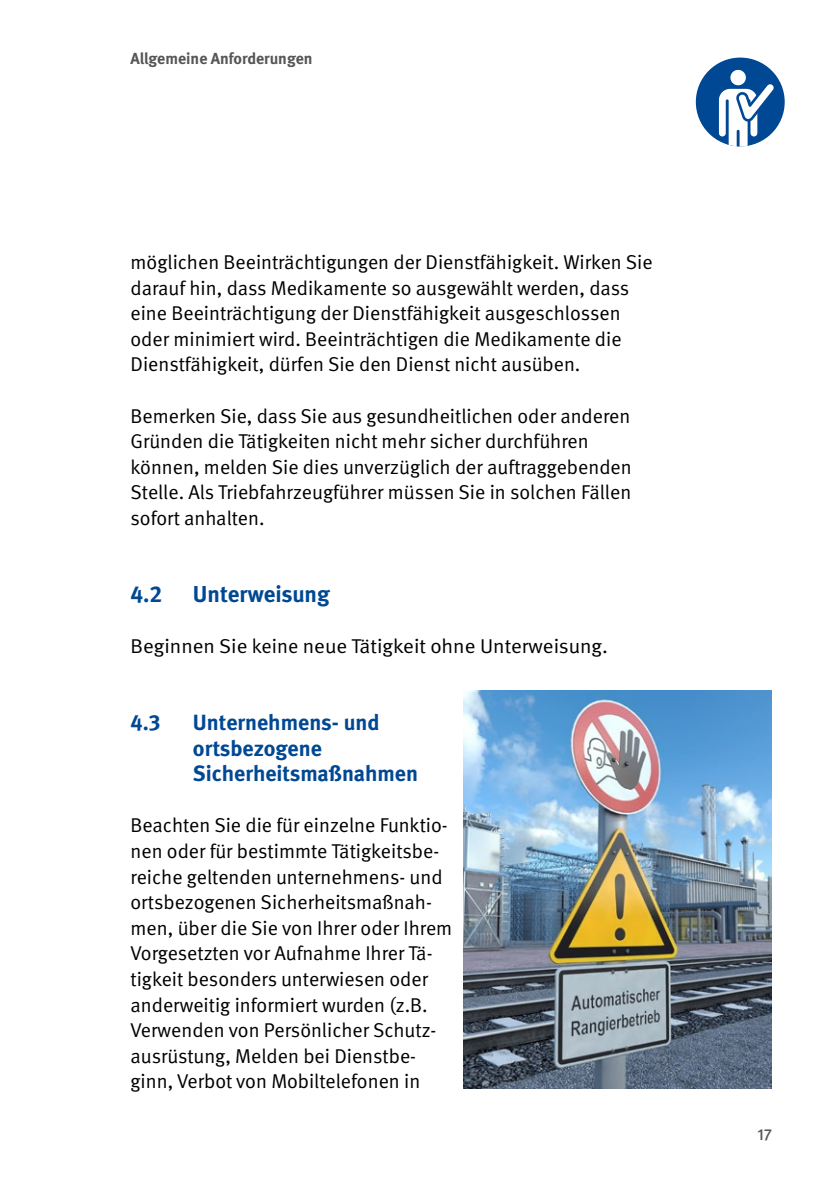
<style>
.page{position:relative;width:840px;height:1191px;background:#fff}
.page>*{position:absolute;margin:0;border:0;box-sizing:border-box;transform-origin:0 0}
.Überschriften_H2{font:700 23px "DGUV Meta";color:#004893}
.Überschriften_H2-2{font:700 22px/25.6px "DGUV Meta";color:#004893}
.Fließtext_FT_Abstand_nach{font:20px/25.6px "DGUV Meta";color:#000}
.Fließtext_FT_Abstand_nach-2{font:20px "DGUV Meta";color:#000;scale:1.05 1}
.t1{font:700 16px "DGUV Meta";color:#565655}
.t2{font:500 16px "DGUV Meta";color:#565655}
</style>
<div class="page">
<img style="left:463px;top:690px;width:308px;height:398px">
<div style="left:695px;top:58px;width:89px;height:88px;background:#004893;border-radius:50%"></div>
<svg style="left:716px;top:68px;width:61px;height:78px"></svg>
<p class="t1" style="left:130px;top:49px;width:183px">Allgemeine Anforderungen</p>
<p class="Fließtext_FT_Abstand_nach" style="left:130px;top:250px;width:523px">möglichen Beeinträchtigungen der Dienstfähigkeit. Wirken Sie darauf hin, dass Medikamente so ausgewählt werden, dass eine Beeinträchtigung der Dienstfähigkeit ausgeschlossen oder minimiert wird. Beeinträchtigen die Medikamente die Dienstfähigkeit, dürfen Sie den Dienst nicht ausüben.</p>
<p class="Fließtext_FT_Abstand_nach" style="left:130px;top:403px;width:502px">Bemerken Sie, dass Sie aus gesundheitlichen oder anderen Gründen die Tätigkeiten nicht mehr sicher durchführen können, melden Sie dies unverzüglich der auftraggebenden Stelle. Als Triebfahrzeugführer müssen Sie in solchen Fällen sofort anhalten.</p>
<h2 class="Überschriften_H2" style="left:130px;top:580px;width:33px">4.2</h2>
<h2 class="Überschriften_H2" style="left:193px;top:580px;width:138px">Unterweisung</h2>
<p class="Fließtext_FT_Abstand_nach-2" style="left:130px;top:634px;width:456px">Beginnen Sie keine neue Tätigkeit ohne Unterweisung.</p>
<h2 class="Überschriften_H2-2" style="left:130px;top:710px;width:31px">4.3</h2>
<h2 class="Überschriften_H2-2" style="left:193px;top:710px;width:226px">Unternehmens- und ortsbezogene<br>Sicherheitsmaßnahmen</h2>
<p class="Fließtext_FT_Abstand_nach" style="left:130px;top:813px;width:323px">Beachten Sie die für einzelne Funktio&shy;nen oder für bestimmte Tätigkeitsbe&shy;reiche geltenden unternehmens- und ortsbezogenen Sicherheitsmaßnah&shy;men, über die Sie von Ihrer oder Ihrem Vorgesetzten vor Aufnahme Ihrer Tä&shy;tigkeit besonders unterwiesen oder anderweitig informiert wurden (z.B.<br>Verwenden von Persönlicher Schutz&shy;ausrüstung, Melden bei Dienstbe&shy;ginn, Verbot von Mobiltelefonen in</p>
<p class="t2" style="left:756px;top:1124px;width:16px">17</p>
</div>
